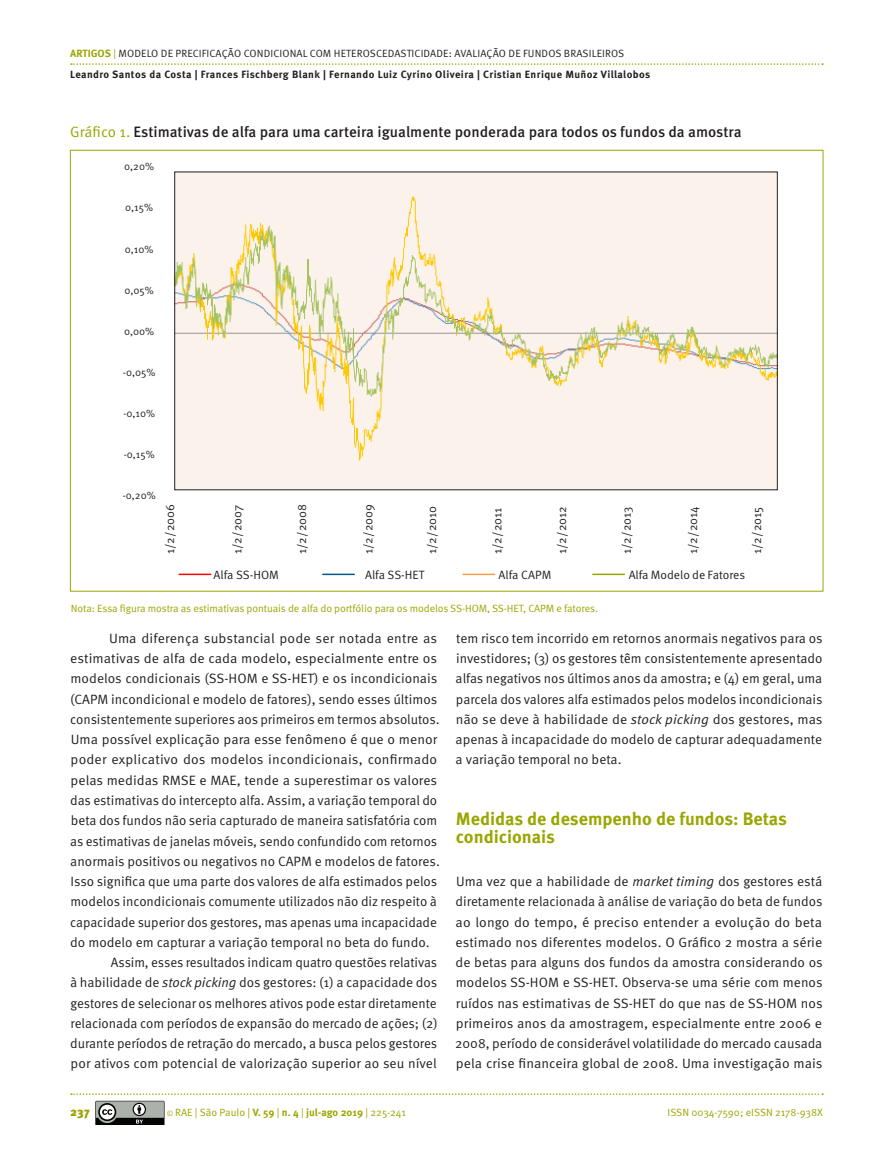
<style>
.page{position:relative;width:893px;height:1170px;background:#fff}
.page>*{position:absolute;margin:0;border:0;box-sizing:border-box;transform-origin:0 0}
._02_Subtitulo_Materi{font:700 18px/18px "Meta Pro";color:#9aa600}
._06_Tit_Grafico_1{font:500 15px "Meta Pro";color:#231f20}
._06_Corpo_de_Texto_M{font:13.5px/20.2px "Meta Pro";color:#231f20}
._07_Corpo_de_Texto_F{font:13.5px/20.2px "Meta Pro";color:#231f20;text-align:justify}
._05_Corpo_de_Texto_I{font:13.5px/20.2px "Meta Pro";letter-spacing:.005em;color:#231f20;text-align:justify}
.t1{font:12px "Meta Pro";color:#231f20}
.t2{font:900 12px "Meta Pro";color:#9aa600}
.t3{font:700 10.5px/21.1px "Meta Pro";letter-spacing:.04em;color:#231f20}
._03_Legenda_Tabela_1{font:10.5px "Meta Pro";letter-spacing:-.01em;color:#9aa600}
.t4{font:10.5px "Meta Pro";color:#231f20}
.s1{color:#9aa600}
.s2{font-weight:400;color:#9aa600}
.s3{font-weight:400}
.s4{font-style:italic}
.s5{font-size:7.5px}
.s6{font-weight:700}
</style>
<div class="page">
<svg style="left:71px;top:63px;width:752px;height:2px"></svg>
<svg style="left:71px;top:1093px;width:752px;height:1px"></svg>
<svg style="left:95px;top:1100px;width:70px;height:25px;background:#7a7e7a"></svg>
<img style="left:177px;top:174px;width:598px;height:314px">
<hr style="left:179px;top:573px;width:32px;height:2px;background:#f00">
<hr style="left:323px;top:573px;width:31px;height:2px;background:#015792">
<hr style="left:463px;top:573px;width:32px;height:2px;background:#f89d46">
<hr style="left:593px;top:573px;width:31px;height:2px;background:#9aa600">
<p class="t3" style="left:70px;top:43px;width:582px"><span class="s1">ARTIGOS</span> <span class="s2">|</span> <span class="s3">MODELO DE PRECIFICAÇÃO CONDICIONAL COM HETEROSCEDASTICIDADE: AVALIAÇÃO DE FUNDOS BRASILEIROS<br></span>Leandro Santos da Costa | Frances Fischberg Blank | Fernando Luiz Cyrino Oliveira | Cristian Enrique Muñoz Villalobos</p>
<p class="_06_Tit_Grafico_1" style="left:70px;top:122px;width:673px"><span class="s2">Gráfico 1.</span> Estimativas de alfa para uma carteira igualmente ponderada para todos os fundos da amostra</p>
<p class="t4" style="left:124px;top:160px;width:31px">0,20%</p>
<p class="t4" style="left:125px;top:201px;width:29px">0,15%</p>
<p class="t4" style="left:125px;top:242px;width:30px">0,10%</p>
<p class="t4" style="left:125px;top:283px;width:31px">0,05%</p>
<p class="t4" style="left:124px;top:324px;width:32px">0,00%</p>
<p class="t4" style="left:123px;top:365px;width:34px">-0,05%</p>
<p class="t4" style="left:123px;top:407px;width:33px">-0,10%</p>
<p class="t4" style="left:124px;top:448px;width:33px">-0,15%</p>
<p class="t4" style="left:123px;top:489px;width:35px">-0,20%</p>
<p class="t1" style="left:162px;top:554px;width:52px;rotate:-90deg">1/2/2006</p>
<p class="t1" style="left:230px;top:554px;width:51px;rotate:-90deg">1/2/2007</p>
<p class="t1" style="left:294px;top:554px;width:52px;rotate:-90deg">1/2/2008</p>
<p class="t1" style="left:361px;top:554px;width:52px;rotate:-90deg">1/2/2009</p>
<p class="t1" style="left:424px;top:554px;width:50px;rotate:-90deg">1/2/2010</p>
<p class="t1" style="left:490px;top:554px;width:48px;rotate:-90deg">1/2/2011</p>
<p class="t1" style="left:554px;top:554px;width:50px;rotate:-90deg">1/2/2012</p>
<p class="t1" style="left:619px;top:554px;width:49px;rotate:-90deg">1/2/2013</p>
<p class="t1" style="left:685px;top:554px;width:50px;rotate:-90deg">1/2/2014</p>
<p class="t1" style="left:749px;top:554px;width:49px;rotate:-90deg">1/2/2015</p>
<p class="t1" style="left:365px;top:567px;width:61px">Alfa SS-HET</p>
<p class="t1" style="left:499px;top:567px;width:54px">Alfa CAPM</p>
<p class="t1" style="left:629px;top:567px;width:118px">Alfa Modelo de Fatores</p>
<p class="_03_Legenda_Tabela_1" style="left:71px;top:602px;width:528px">Nota: Essa figura mostra as estimativas pontuais de alfa do portfólio para os modelos SS-HOM, SS-HET, CAPM e fatores.</p>
<p class="_06_Corpo_de_Texto_M" style="left:70px;top:628px;width:371px;text-indent:39px">Uma diferença substancial pode ser notada entre as estimativas de alfa de cada modelo, especialmente entre os modelos condicionais (SS-HOM e SS-HET) e os incondicionais (CAPM incondicional e modelo de fatores), sendo esses últimos consistentemente superiores aos primeiros em termos absolutos.<br>Uma possível explicação para esse fenômeno é que o menor poder explicativo dos modelos incondicionais, confirmado pelas medidas RMSE e MAE, tende a superestimar os valores das estimativas do intercepto alfa. Assim, a variação temporal do beta dos fundos não seria capturado de maneira satisfatória com as estimativas de janelas móveis, sendo confundido com retornos anormais positivos ou negativos no CAPM e modelos de fatores.<br>Isso significa que uma parte dos valores de alfa estimados pelos modelos incondicionais comumente utilizados não diz respeito à capacidade superior dos gestores, mas apenas uma incapacidade do modelo em capturar a variação temporal no beta do fundo.</p>
<p class="_07_Corpo_de_Texto_F" style="left:70px;top:952px;width:369px;text-indent:41px">Assim, esses resultados indicam quatro questões relativas à habilidade de <span class="s4">stock picking</span> dos gestores: (1) a capacidade dos gestores de selecionar os melhores ativos pode estar diretamente relacionada com períodos de expansão do mercado de ações; (2) durante períodos de retração do mercado, a busca pelos gestores por ativos com potencial de valorização superior ao seu nível</p>
<p class="t1" style="left:214px;top:567px;width:67px">Alfa SS-HOM</p>
<p class="_07_Corpo_de_Texto_F" style="left:456px;top:628px;width:368px">tem risco tem incorrido em retornos anormais negativos para os investidores; (3) os gestores têm consistentemente apresentado alfas negativos nos últimos anos da amostra; e (4) em geral, uma parcela dos valores alfa estimados pelos modelos incondicionais não se deve à habilidade de <span class="s4">stock picking</span> dos gestores, mas apenas à incapacidade do modelo de capturar adequadamente a variação temporal no beta.</p>
<p class="_02_Subtitulo_Materi" style="left:456px;top:810px;width:333px">Medidas de desempenho de fundos: Betas condicionais</p>
<p class="_05_Corpo_de_Texto_I" style="left:455px;top:871px;width:369px">Uma vez que a habilidade de <span class="s4">market timing</span> dos gestores está diretamente relacionada à análise de variação do beta de fundos ao longo do tempo, é preciso entender a evolução do beta estimado nos diferentes modelos. O Gráfico 2 mostra a série de betas para alguns dos fundos da amostra considerando os modelos SS-HOM e SS-HET. Observa-se uma série com menos ruídos nas estimativas de SS-HET do que nas de SS-HOM nos primeiros anos da amostragem, especialmente entre 2006 e 2008, período de considerável volatilidade do mercado causada pela crise financeira global de 2008. Uma investigação mais</p>
<p class="t2" style="left:70px;top:1104px;width:21px">237</p>
<p class="_03_Legenda_Tabela_1" style="left:167px;top:1105px;width:241px"><span class="s5">©</span> RAE | São Paulo | <span class="s6">V. 59</span> | <span class="s6">n. 4</span> | <span class="s6">jul-ago 2019</span> | 225-241</p>
<p class="_03_Legenda_Tabela_1" style="left:668px;top:1105px;width:157px">ISSN 0034-7590; eISSN 2178-938X</p>
</div>
